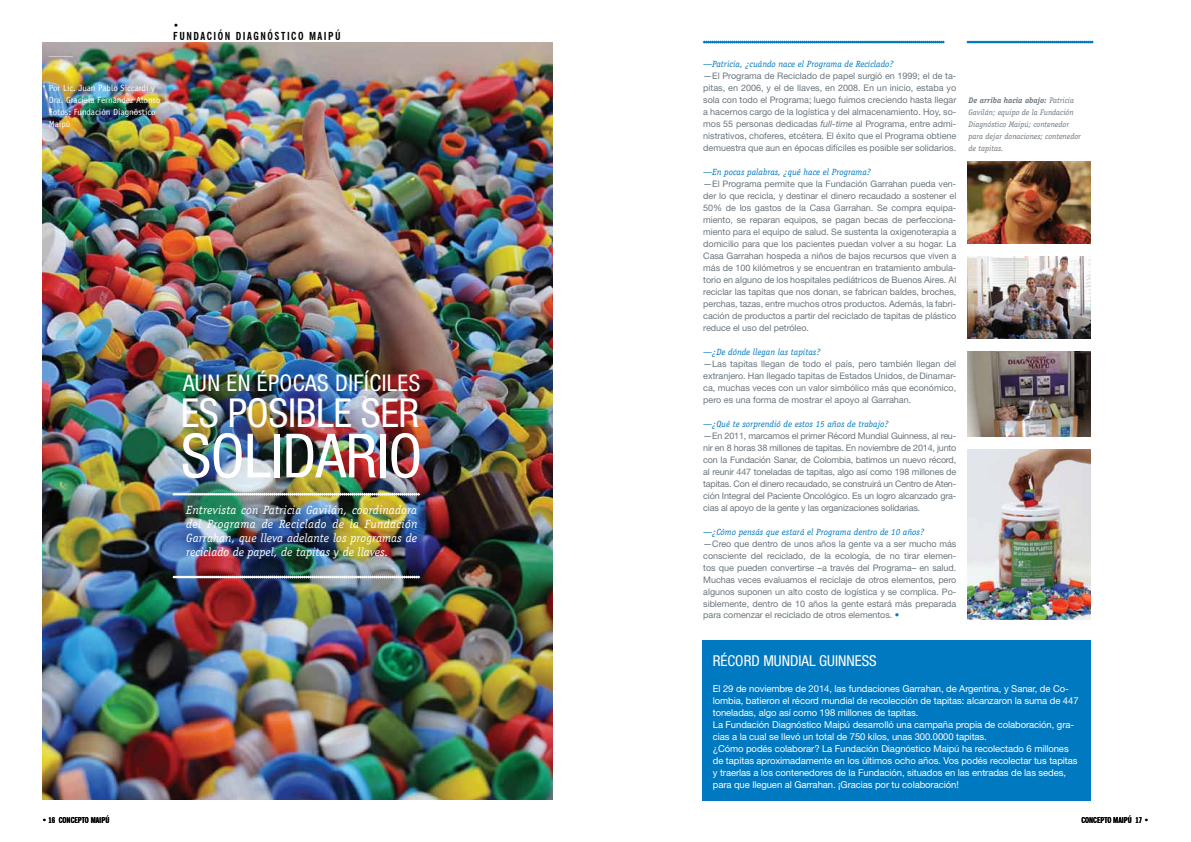
<style>
.page{position:relative;width:1191px;height:842px;background:#fff}
.page>*{position:absolute;margin:0;border:0;box-sizing:border-box;transform-origin:0 0}
.t1{font:condensed 61px "Helvetica Neue LT Std";color:#fff}
.t2{font:condensed 40px "Helvetica Neue LT Std";color:#fff}
.t3{font:condensed 23px "Helvetica Neue LT Std";letter-spacing:.02em;color:#fff}
.t4{font:condensed 15px "Helvetica Neue LT Std";color:#fff}
.t5{font:italic 12px/14px "Officina Serif";color:#fff;text-align:justify}
.t6{font:700 condensed 11px "News Gothic BT";letter-spacing:.14em;color:#000}
.t7{font:700 condensed 10px "News Gothic BT";color:#000}
.t8{font:9.5px/12px "Helvetica Neue LT Std";letter-spacing:-.01em;color:#fff}
.t9{font:9px/12px "Helvetica Neue LT Std";letter-spacing:-.005em;color:#6a757c;text-align:justify}
.t10{font:italic 9px "Officina Serif";color:#0079c1}
.t11{font:9px/12px "Officina Sans";color:#fff}
.t12{font:italic 8px/12px "Officina Serif";color:#6a757c}
.t13{font:700 condensed 8px "News Gothic BT";color:#000}
.t14{font:8px "Officina Sans";color:#fff}
.s1{font-style:italic}
.s2{color:#0079c1}
.s3{font-weight:700}
</style>
<div class="page">
<img style="left:43px;top:43px;width:510px;height:756px">
<div style="left:702px;top:640px;width:388px;height:160px;background:#0079c1"></div>
<svg style="left:173px;top:576px;width:247px;height:2px"></svg>
<svg style="left:173px;top:493px;width:247px;height:2px"></svg>
<img style="left:968px;top:162px;width:122px;height:82px">
<img style="left:968px;top:257px;width:122px;height:82px">
<img style="left:968px;top:351px;width:122px;height:86px">
<img style="left:968px;top:449px;width:122px;height:170px">
<svg style="left:966px;top:41px;width:127px;height:2px"></svg>
<svg style="left:703px;top:41px;width:241px;height:2px"></svg>
<p class="t14" style="left:49px;top:49px;width:25px">______</p>
<p class="t11" style="left:49px;top:81px;width:113px">Por Lic. Juan Pablo Siccardi y<br>Dra. Graciela Fernández Alonso<br>Fotos: Fundación Diagnóstico<br>Maipú</p>
<p class="t7" style="left:173px;top:19px;width:7px">•</p>
<p class="t6" style="left:173px;top:29px;width:169px">FU NDACIÓN DIAGNÓSTICO MAIPÚ</p>
<h3 class="t3" style="left:183px;top:369px;width:13px">AUN</h3>
<h3 class="t3" style="left:227px;top:369px;width:195px">EN ÉPOCAS DIFÍCILES</h3>
<h2 class="t2" style="left:181px;top:390px;width:66px">ES POSIBLE</h2>
<h2 class="t2" style="left:361px;top:390px;width:20px">SER</h2>
<h1 class="t1" style="left:181px;top:420px;width:28px">SOLIDARIO</h1>
<h3 class="t5" style="left:186px;top:503px;width:233px">Entrevista con Patricia Gavilán, coordinadora del Programa de Reciclado de la Fundación Garrahan, que lleva adelante los programas de reciclado de papel, de tapitas y de llaves.</h3>
<p class="t10" style="left:703px;top:58px;width:192px">—Patricia, ¿cuándo nace el Programa de Reciclado?</p>
<p class="t9" style="left:703px;top:69px;width:255px">—El Programa de Reciclado de papel surgió en 1999; el de ta&shy;pitas, en 2006, y el de llaves, en 2008. En un inicio, estaba yo sola con todo el Programa; luego fuimos creciendo hasta llegar a hacernos cargo de la logística y del almacenamiento. Hoy, so&shy;mos 55 personas dedicadas <span class="s1">full-time</span> al Programa, entre admi&shy;nistrativos, choferes, etcétera. El éxito que el Programa obtiene demuestra que aun en épocas difíciles es posible ser solidarios.</p>
<p class="t10" style="left:703px;top:166px;width:169px">—En pocas palabras, ¿qué hace el Programa?</p>
<p class="t9" style="left:703px;top:177px;width:255px">—El Programa permite que la Fundación Garrahan pueda ven&shy;der lo que recicla, y destinar el dinero recaudado a sostener el 50% de los gastos de la Casa Garrahan. Se compra equipa&shy;miento, se reparan equipos, se pagan becas de perfecciona&shy;miento para el equipo de salud. Se sustenta la oxigenoterapia a domicilio para que los pacientes puedan volver a su hogar. La Casa Garrahan hospeda a niños de bajos recursos que viven a más de 100 kilómetros y se encuentran en tratamiento ambula&shy;torio en alguno de los hospitales pediátricos de Buenos Aires. Al reciclar las tapitas que nos donan, se fabrican baldes, broches, perchas, tazas, entre muchos otros productos. Además, la fabri&shy;cación de productos a partir del reciclado de tapitas de plástico reduce el uso del petróleo.</p>
<p class="t10" style="left:703px;top:346px;width:119px">—¿De dónde llegan las tapitas?</p>
<p class="t9" style="left:703px;top:357px;width:254px">—Las tapitas llegan de todo el país, pero también llegan del extranjero. Han llegado tapitas de Estados Unidos, de Dinamar&shy;ca, muchas veces con un valor simbólico más que económico, pero es una forma de mostrar el apoyo al Garrahan.</p>
<p class="t10" style="left:703px;top:418px;width:187px">—¿Qué te sorprendió de estos 15 años de trabajo?</p>
<p class="t9" style="left:703px;top:429px;width:254px">—En 2011, marcamos el primer Récord Mundial Guinness, al reu&shy;nir en 8 horas 38 millones de tapitas. En noviembre de 2014, junto con la Fundación Sanar, de Colombia, batimos un nuevo récord, al reunir 447 toneladas de tapitas, algo así como 198 millones de tapitas. Con el dinero recaudado, se construirá un Centro de Aten&shy;ción Integral del Paciente Oncológico. Es un logro alcanzado gra&shy;cias al apoyo de la gente y las organizaciones solidarias.</p>
<p class="t10" style="left:703px;top:526px;width:222px">—¿Cómo pensás que estará el Programa dentro de 10 años?</p>
<p class="t9" style="left:703px;top:537px;width:255px">—Creo que dentro de unos años la gente va a ser mucho más consciente del reciclado, de la ecología, de no tirar elemen&shy;tos que pueden convertirse –a través del Programa– en salud.<br>Muchas veces evaluamos el reciclaje de otros elementos, pero algunos suponen un alto costo de logística y se complica. Po&shy;siblemente, dentro de 10 años la gente estará más preparada para comenzar el reciclado de otros elementos. <span class="s2">•</span></p>
<h3 class="t4" style="left:713px;top:652px;width:165px">RÉCORD MUN DIAL GUINN ESS</h3>
<p class="t8" style="left:713px;top:682px;width:367px">El 29 de noviembre de 2014, las fundaciones Garrahan, de Argentina, y Sanar, de Co&shy;lombia, batieron el récord mundial de recolección de tapitas: alcanzaron la suma de 447 toneladas, algo así como 198 millones de tapitas.<br>La Fundación Diagnóstico Maipú desarrolló una campaña propia de colaboración, gra&shy;cias a la cual se llevó un total de 750 kilos, unas 300.0000 tapitas.<br>¿Cómo podés colaborar? La Fundación Diagnóstico Maipú ha recolectado 6 millones de tapitas aproximadamente en los últimos ocho años. Vos podés recolectar tus tapitas y traerlas a los contenedores de la Fundación, situados en las entradas de las sedes, para que lleguen al Garrahan. ¡Gracias por tu colaboración!</p>
<p class="t12" style="left:968px;top:94px;width:114px"><span class="s3">De arriba hacia abajo:</span> Patricia<br>Gavilán; equipo de la Fundación<br>Diagnóstico Maipú; contenedor para dejar donaciones; contenedor de tapitas.</p>
<p class="t13" style="left:42px;top:815px;width:69px">• 16 CONCEPTO MAIPÚ</p>
<p class="t13" style="left:1081px;top:815px;width:69px">CONCEPTO MAIPÚ 17 •</p>
</div>
